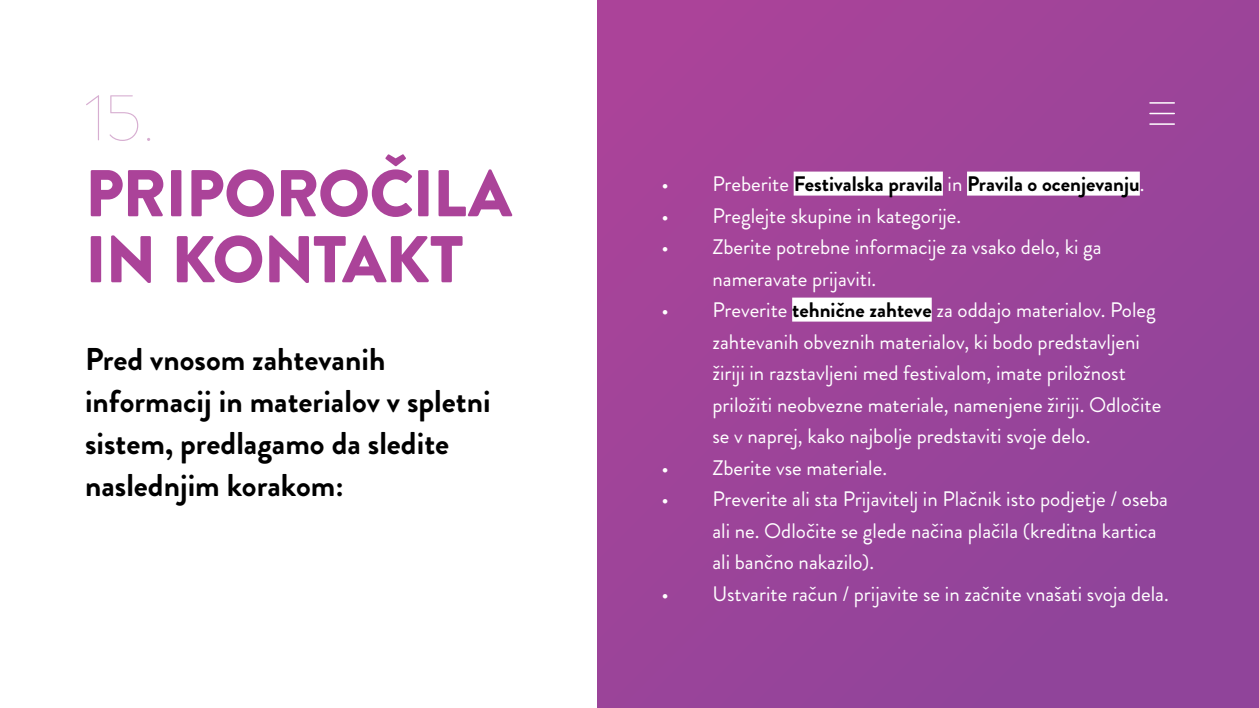
<style>
.page{position:relative;width:1259px;height:708px;background:#fff}
.page>*{position:absolute;margin:0;border:0;box-sizing:border-box;transform-origin:0 0}
.t1{font:900 66px/66px "Brandon Grotesque";letter-spacing:-.02em;color:#ab4399}
.t2{font:100 66px "Brandon Grotesque";color:#d7aed1}
.t3{font:700 31.5px/42px "Brandon Grotesque";color:#000}
.t4{font:21px/31.5px "Brandon Grotesque";color:#fff}
.t5{font:700 21px "Brandon Grotesque";color:#000}
.s1{font-weight:400;color:#fff}
.s2{font-weight:700;color:#000}
</style>
<div class="page">
<div style="left:597px;top:0;width:662px;height:708px;background:linear-gradient(to right,#a44499,#93449a)"></div>
<div style="left:793px;top:172px;width:150px;height:24px;background:#fff"></div>
<div style="left:967px;top:172px;width:172px;height:24px;background:#fff"></div>
<div style="left:792px;top:298px;width:139px;height:24px;background:#fff"></div>
<hr style="left:1150px;top:102px;width:24px;height:2px;background:#fff">
<svg style="left:1150px;top:113px;width:24px;height:1px"></svg>
<hr style="left:1150px;top:123px;width:24px;height:2px;background:#fff">
<h1 class="t2" style="left:85px;top:73px;width:73px">15.</h1>
<h1 class="t1" style="left:85px;top:161px;width:428px">PRIPOROČILA<br>IN KONTAKT</h1>
<h2 class="t3" style="left:85px;top:338px;width:407px">Pred vnosom zahtevanih informacij in materialov v spletni sistem, predlagamo da sledite naslednjim korakom:</h2>
<p class="t5" style="left:661px;top:169px;width:485px"><span class="s1">• Preberite</span> Festivalska pravila <span class="s1">in</span> Pravila o ocenjevanju<span class="s1">.</span></p>
<p class="t4" style="left:661px;top:200px;width:301px">• Preglejte skupine in kategorije.</p>
<p class="t4" style="left:712px;top:231px;width:391px;text-indent:-51px">• Zberite potrebne informacije za vsako delo, ki ga nameravate prijaviti.</p>
<p class="t4" style="left:712px;top:294px;width:450px;text-indent:-51px">• Preverite <span class="s2">tehnične zahteve</span> za oddajo materialov. Poleg zahtevanih obveznih materialov, ki bodo predstavljeni žiriji in razstavljeni med festivalom, imate priložnost priložiti neobvezne materiale, namenjene žiriji. Odločite se v naprej, kako najbolje predstaviti svoje delo.</p>
<p class="t4" style="left:661px;top:452px;width:227px">• Zberite vse materiale.</p>
<p class="t4" style="left:712px;top:483px;width:457px;text-indent:-51px">• Preverite ali sta Prijavitelj in Plačnik isto podjetje / oseba ali ne. Odločite se glede načina plačila (kreditna kartica ali bančno nakazilo).</p>
<p class="t4" style="left:661px;top:578px;width:509px">• Ustvarite račun / prijavite se in začnite vnašati svoja dela.</p>
</div>
